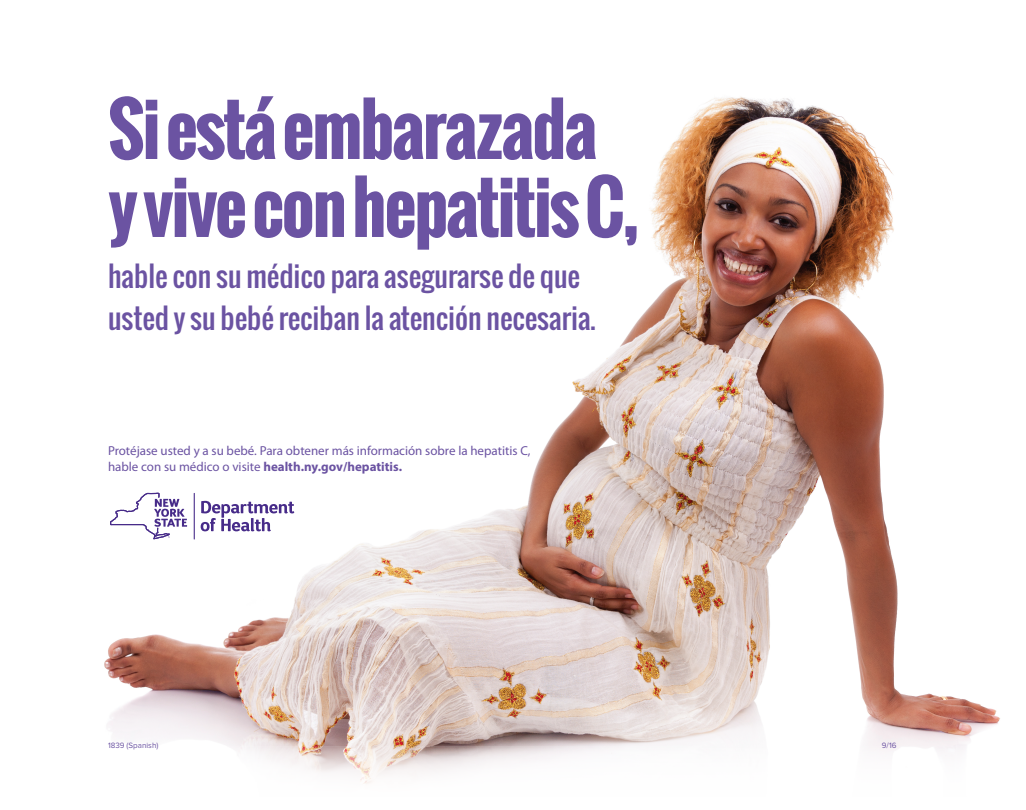
<style>
.page{position:relative;width:1026px;height:810px;background:#fff}
.page>*{position:absolute;margin:0;border:0;box-sizing:border-box;transform-origin:0 0}
.t1{font:700 70px/78px "Oswald";letter-spacing:-.03em;color:#6b53a2}
.t2{font:28px/42px "Oswald";color:#6b53a2}
.t3{font:13px/16px "Myriad Pro";color:#6b53a2}
.t4{font:8px "Proxima Nova";color:#6b53a2}
.s1{font-weight:700}
</style>
<div class="page">
<img style="left:104px;top:97px;width:896px;height:650px">
<svg style="left:233px;top:747px;width:732px;height:37px"></svg>
<svg style="left:201px;top:501px;width:93px;height:30px"></svg>
<hr style="left:194px;top:493px;width:1px;height:47px;background:#472b89">
<svg style="left:110px;top:493px;width:77px;height:46px"></svg>
<h1 class="t1" style="left:108px;top:90px;width:532px">Si está embarazada y vive con hepatitis C,</h1>
<h2 class="t2" style="left:108px;top:255px;width:489px">hable con su médico para asegurarse de que usted y su bebé reciban la atención necesaria.</h2>
<p class="t3" style="left:108px;top:443px;width:424px">Protéjase usted y a su bebé. Para obtener más información sobre la hepatitis C, hable con su médico o visite <span class="s1">health.ny.gov/hepatitis.</span></p>
<p class="t4" style="left:108px;top:741px;width:52px">1839 (Spanish)</p>
<p class="t4" style="left:882px;top:741px;width:16px">9/16</p>
</div>
